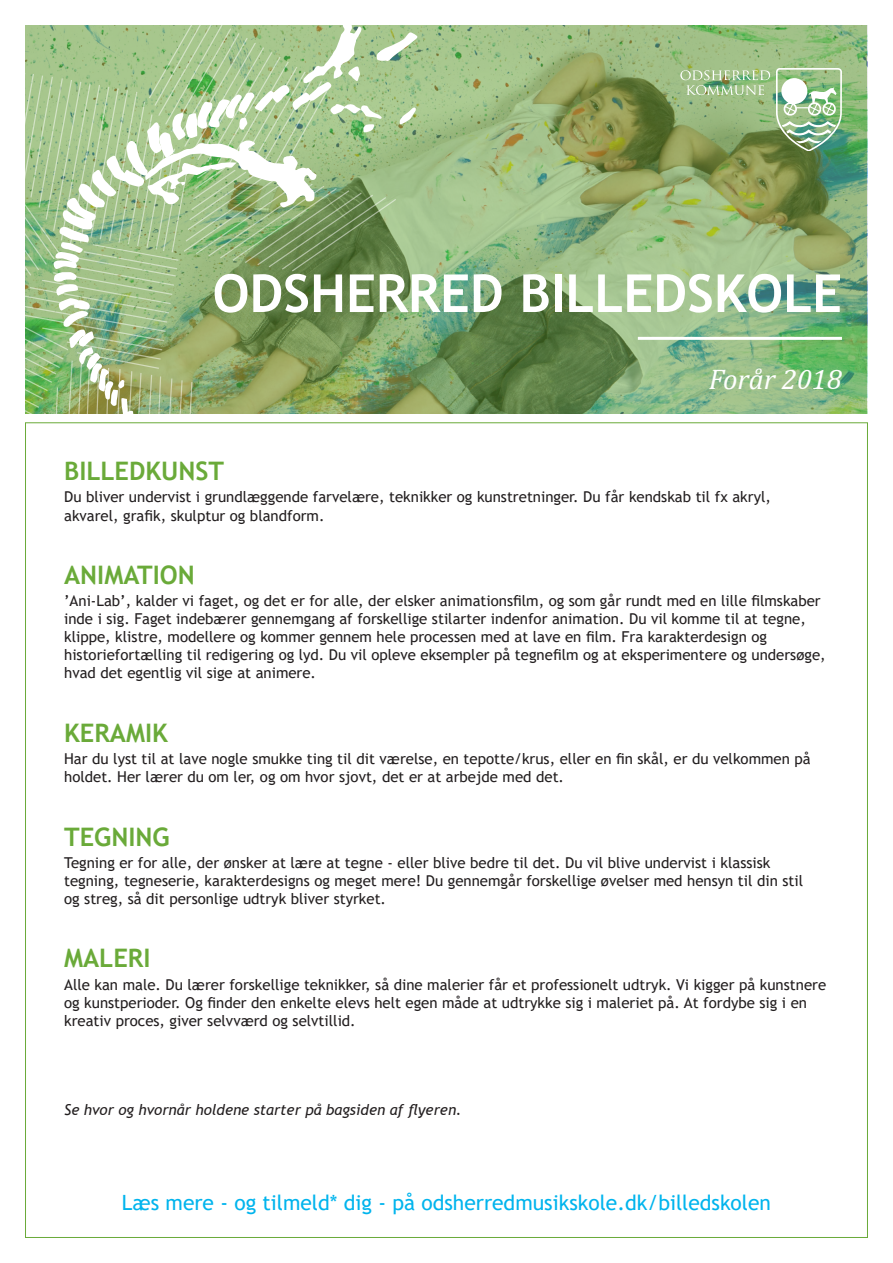
<style>
.page{position:relative;width:893px;height:1263px;background:#fff}
.page>*{position:absolute;margin:0;border:0;box-sizing:border-box;transform-origin:0 0}
.t1{font:700 52.5px "Trebuchet MS";color:#fff}
.t2{font:italic 28.5px "Cambria";color:#fff}
.Overskrift{font:700 25.5px "Trebuchet MS";color:#6aaa39}
.Brød{font:21px "Trebuchet MS";color:#00b4ed}
.Brød-2{font:15px/18px "Trebuchet MS";color:#231f20}
.Brød-3{font:italic 15px "Trebuchet MS";color:#231f20}
</style>
<div class="page">
<img style="left:419px;top:26px;width:448px;height:388px">
<hr style="left:638px;top:337px;width:204px;height:3px;background:#fff">
<svg style="left:680px;top:70px;width:90px;height:25px;background:#a6c596"></svg>
<img style="left:776px;top:68px;width:66px;height:83px">
<img style="left:25px;top:25px;width:394px;height:389px">
<p class="t1" style="left:213px;top:261px;width:631px">ODSHERRED BILLEDSKOLE</p>
<p class="t2" style="left:709px;top:359px;width:134px">Forår 2018</p>
<p class="Overskrift" style="left:64px;top:455px;width:162px">BILLEDKUNST</p>
<p class="Brød-2" style="left:64px;top:488px;width:708px">Du bliver undervist i grundlæggende farvelære, teknikker og kunstretninger. Du får kendskab til fx akryl, akvarel, grafik, skulptur og blandform.</p>
<p class="Overskrift" style="left:64px;top:559px;width:132px">ANIMATION</p>
<p class="Brød-2" style="left:64px;top:592px;width:763px">’Ani-Lab’, kalder vi faget, og det er for alle, der elsker animationsfilm, og som går rundt med en lille filmskaber inde i sig. Faget indebærer gennemgang af forskellige stilarter indenfor animation. Du vil komme til at tegne, klippe, klistre, modellere og kommer gennem hele processen med at lave en film. Fra karakterdesign og historiefortælling til redigering og lyd. Du vil opleve eksempler på tegnefilm og at eksperimentere og undersøge, hvad det egentlig vil sige at animere.</p>
<p class="Overskrift" style="left:64px;top:717px;width:105px">KERAMIK</p>
<p class="Brød-2" style="left:64px;top:750px;width:748px">Har du lyst til at lave nogle smukke ting til dit værelse, en tepotte/krus, eller en fin skål, er du velkommen på holdet. Her lærer du om ler, og om hvor sjovt, det er at arbejde med det.</p>
<p class="Overskrift" style="left:64px;top:821px;width:107px">TEGNING</p>
<p class="Brød-2" style="left:64px;top:853px;width:740px">Tegning er for alle, der ønsker at lære at tegne - eller blive bedre til det. Du vil blive undervist i klassisk tegning, tegneserie, karakterdesigns og meget mere! Du gennemgår forskellige øvelser med hensyn til din stil og streg, så dit personlige udtryk bliver styrket.</p>
<p class="Overskrift" style="left:64px;top:942px;width:88px">MALERI</p>
<p class="Brød-2" style="left:64px;top:975px;width:763px">Alle kan male. Du lærer forskellige teknikker, så dine malerier får et professionelt udtryk. Vi kigger på kunstnere og kunstperioder. Og finder den enkelte elevs helt egen måde at udtrykke sig i maleriet på. At fordybe sig i en kreativ proces, giver selvværd og selvtillid.</p>
<p class="Brød-3" style="left:64px;top:1100px;width:399px">Se hvor og hvornår holdene starter på bagsiden af flyeren.</p>
<p class="Brød" style="left:122px;top:1190px;width:651px">Læs mere - og tilmeld* dig - på odsherredmusikskole.dk/billedskolen</p>
</div>
